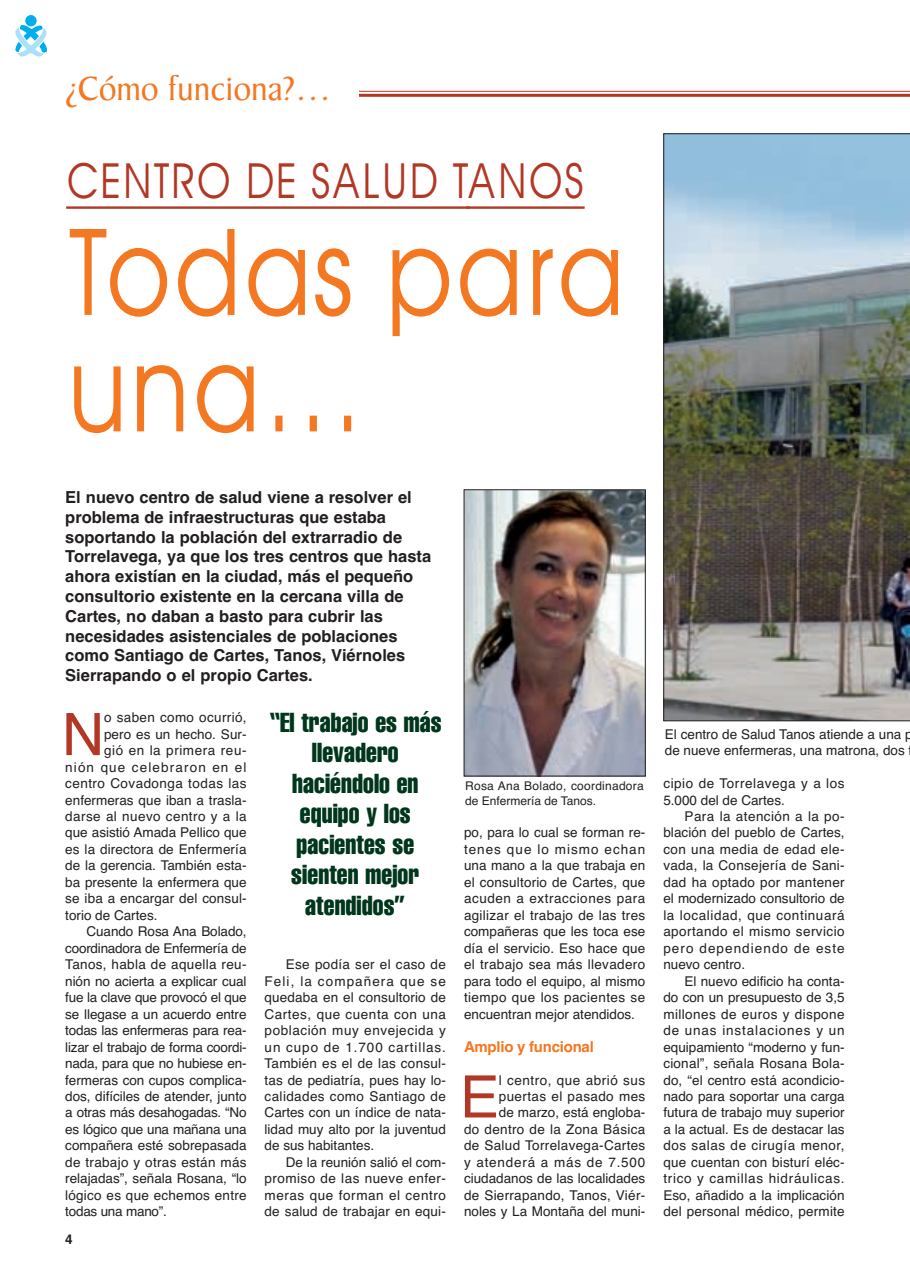
<style>
.page{position:relative;width:910px;height:1280px;background:#fff}
.page>*{position:absolute;margin:0;border:0;box-sizing:border-box;transform-origin:0 0}
.t1{font:120.75px/116.4px "Avant Garde";color:#f47721;scale:.85 1}
.t2{font:58.65px "Helvetica";color:#b23724}
.t3{font:48.75px "Avant Garde";color:#b23724;scale:.85 1}
.t4{font:36px "Baker Signet";color:#f47721}
.t5{font:extra-condensed 27px/30.5px "Helvetica";color:#00361c;text-align:center;scale:.95 1}
.t6{font:700 16.5px/19.8px "Helvetica";color:#231f20}
.t7{font:700 15px "Helvetica";letter-spacing:-.015em;color:#f47721}
.t8{font:13.5px/16.5px "Helvetica";color:#231f20;text-align:justify}
.t9{font:13.5px/16.5px "Helvetica";letter-spacing:.025em;color:#231f20;text-align:right}
.t10{font:13.5px/16.5px "Helvetica";letter-spacing:.04em;color:#231f20}
.t11{font:13.5px "Helvetica";letter-spacing:.035em;color:#231f20}
.t12{font:13.5px "Helvetica";letter-spacing:.02em;color:#231f20}
.t13{font:13.5px "Helvetica";letter-spacing:.03em;color:#231f20}
.t14{font:13.5px "Helvetica";letter-spacing:.085em;color:#231f20}
.t15{font:700 13.5px "Helvetica";color:#231f20}
.t16{font:12px/14.4px "Helvetica";letter-spacing:.02em;color:#231f20}
</style>
<div class="page">
<div style="left:26px;top:15px;width:10px;height:11px;background:#00aeef;border:1px solid #00aeef;border-radius:50%"></div>
<svg style="left:14px;top:21px;width:33px;height:36px"></svg>
<hr style="left:195px;top:91px;width:715px;height:1px;background:#b23724">
<hr style="left:195px;top:94px;width:715px;height:3px;background:#b23724">
<div style="left:64px;top:73px;width:295px;height:40px;background:#fff"></div>
<hr style="left:66px;top:206px;width:404px;height:3px;background:#b23724">
<hr style="left:466px;top:206px;width:119px;height:3px;background:#b23724">
<img style="left:663px;top:133px;width:247px;height:588px">
<img style="left:466px;top:491px;width:178px;height:283px">
<div style="left:464px;top:489px;width:182px;height:287px;border:1px solid #231f20"></div>
<h3 class="t4" style="left:65px;top:75px;width:267px">¿Cómo funciona?…</h3>
<h3 class="t3" style="left:66px;top:164px;width:611px">CENTRO DE SALUD TANOS</h3>
<h1 class="t1" style="left:66px;top:226px;width:660px">Todas para una…</h1>
<p class="t6" style="left:65px;top:489px;width:367px">El nuevo centro de salud viene a resolver el problema de infraestructuras que estaba soportando la población del extrarradio de Torrelavega, ya que los tres centros que hasta ahora existían en la ciudad, más el pequeño consultorio existente en la cercana villa de Cartes, no daban a basto para cubrir las necesidades asistenciales de poblaciones como Santiago de Cartes, Tanos, Viérnoles Sierrapando o el propio Cartes.</p>
<h3 class="t5" style="left:269px;top:709px;width:183px">“El trabajo es más llevadero haciéndolo en equipo y los pacientes se sienten mejor atendidos”</h3>
<h2 class="t2" style="left:62px;top:713px;width:44px">N</h2>
<p class="t9" style="left:104px;top:710px;width:144px">o saben como ocurrió,</p>
<p class="t8" style="left:104px;top:727px;width:144px">pero es un hecho. Sur-</p>
<p class="t10" style="left:104px;top:743px;width:144px">gió en la primera reu-</p>
<p class="t14" style="left:65px;top:762px;width:183px">nión que celebraron en el</p>
<p class="t11" style="left:65px;top:778px;width:183px">centro Covadonga todas las</p>
<p class="t8" style="left:65px;top:793px;width:183px">enfermeras que iban a trasla-</p>
<p class="t13" style="left:65px;top:811px;width:183px">darse al nuevo centro y a la</p>
<p class="t8" style="left:65px;top:826px;width:183px">que asistió Amada Pellico que</p>
<p class="t8" style="left:65px;top:842px;width:183px">es la directora de Enfermería</p>
<p class="t8" style="left:65px;top:859px;width:183px">de la gerencia. También esta-</p>
<p class="t8" style="left:65px;top:875px;width:183px">ba presente la enfermera que</p>
<p class="t8" style="left:65px;top:892px;width:183px">se iba a encargar del consul-</p>
<p class="t8" style="left:65px;top:908px;width:94px">torio de Cartes.</p>
<p class="t8" style="left:87px;top:925px;width:162px">Cuando Rosa Ana Bolado,</p>
<p class="t8" style="left:65px;top:941px;width:183px">coordinadora de Enfermería de</p>
<p class="t9" style="left:65px;top:958px;width:183px">Tanos, habla de aquella reu-</p>
<p class="t8" style="left:65px;top:974px;width:183px">nión no acierta a explicar cual</p>
<p class="t8" style="left:65px;top:990px;width:183px">fue la clave que provocó el que</p>
<p class="t8" style="left:65px;top:1007px;width:183px">se llegase a un acuerdo entre</p>
<p class="t8" style="left:65px;top:1023px;width:183px">todas las enfermeras para rea-</p>
<p class="t8" style="left:65px;top:1040px;width:183px">lizar el trabajo de forma coordi-</p>
<p class="t8" style="left:65px;top:1056px;width:183px">nada, para que no hubiese en-</p>
<p class="t8" style="left:65px;top:1073px;width:183px">fermeras con cupos complica-</p>
<p class="t8" style="left:65px;top:1089px;width:183px">dos, difíciles de atender, junto</p>
<p class="t8" style="left:65px;top:1106px;width:183px">a otras más desahogadas. “No</p>
<p class="t8" style="left:65px;top:1122px;width:183px">es lógico que una mañana una</p>
<p class="t8" style="left:65px;top:1139px;width:183px">compañera esté sobrepasada</p>
<p class="t12" style="left:65px;top:1157px;width:183px">de trabajo y otras están más</p>
<p class="t8" style="left:65px;top:1172px;width:183px">relajadas”, señala Rosana, “lo</p>
<p class="t8" style="left:65px;top:1188px;width:183px">lógico es que echemos entre</p>
<p class="t8" style="left:65px;top:1205px;width:103px">todas una mano”.</p>
<p class="t8" style="left:265px;top:958px;width:183px;text-indent:21px">Ese podía ser el caso de Feli, la compañera que se quedaba en el consultorio de Cartes, que cuenta con una población muy envejecida y un cupo de 1.700 cartillas.<br>También es el de las consul&shy;tas de pediatría, pues hay lo&shy;calidades como Santiago de Cartes con un índice de nata&shy;lidad muy alto por la juventud de sus habitantes.</p>
<p class="t8" style="left:265px;top:1155px;width:183px;text-indent:21px">De la reunión salió el com&shy;promiso de las nueve enfer&shy;meras que forman el centro de salud de trabajar en equi-</p>
<p class="t15" style="left:65px;top:1234px;width:9px">4</p>
<p class="t16" style="left:465px;top:780px;width:180px">Rosa Ana Bolado, coordinadora de Enfermería de Tanos.</p>
<p class="t8" style="left:464px;top:826px;width:183px">po, para lo cual se forman re&shy;tenes que lo mismo echan una mano a la que trabaja en el consultorio de Cartes, que acuden a extracciones para agilizar el trabajo de las tres compañeras que les toca ese día el servicio. Eso hace que el trabajo sea más llevadero para todo el equipo, al mismo tiempo que los pacientes se encuentran mejor atendidos.</p>
<p class="t7" style="left:464px;top:1041px;width:131px">Amplio y funcional</p>
<h2 class="t2" style="left:460px;top:1075px;width:41px">E</h2>
<p class="t9" style="left:464px;top:1073px;width:183px">l centro, que abrió sus puertas el pasado mes<br>de marzo, está engloba-<br>do dentro de la Zona Básica de Salud Torrelavega-Cartes y atenderá a más de 7.500 ciudadanos de las localidades de Sierrapando, Tanos, Viér&shy;noles y La Montaña del muni-</p>
<p class="t8" style="left:665px;top:727px;width:249px">El centro de Salud Tanos atiende a una p de nueve enfermeras, una matrona, dos</p>
<p class="t10" style="left:663px;top:776px;width:183px">cipio de Torrelavega y a los<br>5.000 del de Cartes.</p>
<p class="t8" style="left:663px;top:809px;width:183px;text-indent:21px">Para la atención a la po&shy;blación del pueblo de Cartes, con una media de edad ele&shy;vada, la Consejería de Sani&shy;dad ha optado por mantener el modernizado consultorio de la localidad, que continuará aportando el mismo servicio pero dependiendo de este nuevo centro.</p>
<p class="t8" style="left:663px;top:974px;width:183px;text-indent:21px">El nuevo edificio ha conta&shy;do con un presupuesto de 3,5 millones de euros y dispone de unas instalaciones y un equipamiento “moderno y fun&shy;cional”, señala Rosana Bola&shy;do, “el centro está acondicio&shy;nado para soportar una carga futura de trabajo muy superior a la actual. Es de destacar las dos salas de cirugía menor, que cuentan con bisturí eléc&shy;trico y camillas hidráulicas.<br>Eso, añadido a la implicación del personal médico, permite</p>
</div>
